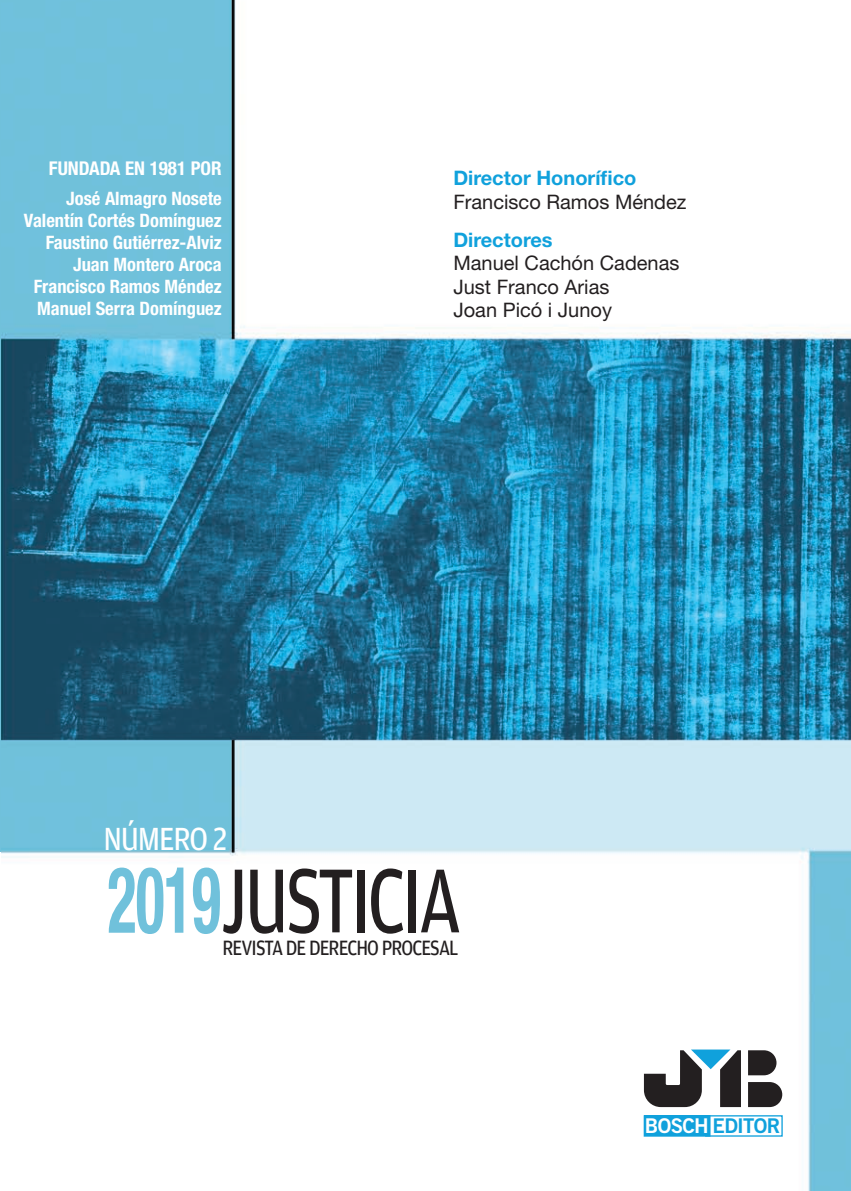
<style>
.page{position:relative;width:851px;height:1191px;background:#fff}
.page>*{position:absolute;margin:0;border:0;box-sizing:border-box;transform-origin:0 0}
.t1{font:96.2px "Amplitude";letter-spacing:-.045em;color:#231f20;scale:.77 1}
.t2{font:34px "Amplitude";letter-spacing:-.04em;color:#fff;scale:.9 1}
.t3{font:22px "Amplitude";letter-spacing:-.045em;color:#231f20;scale:.88 1}
.t4{font:20.4px "Trade Gothic LT Std Bd 2";letter-spacing:-.035em;color:#10a1dc}
.t5{font:20px/23.6px "Helvetica Neue LT Std";color:#231f20}
.t6{font:700 20px "Helvetica Neue LT Std";color:#10a1dc}
.t7{font:700 condensed 19px "Helvetica Neue LT Std";color:#fff}
.t8{font:700 condensed 18.4px/22px "Helvetica Neue LT Std";color:#fff;text-align:right}
.s1{font-family:"Helvetica Neue LT Std";font-weight:700;font-stretch:condensed;font-size:92px;color:#70c1db}
.s2{color:#fff}
</style>
<div class="page">
<img style="left:2px;top:0;width:848px;height:1191px">
<svg style="left:642px;top:1047px;width:141px;height:61px"></svg>
<div style="left:705px;top:1115px;width:77px;height:21px;background:#fff"></div>
<div style="left:705px;top:1115px;width:77px;height:21px;border:1px solid #10a1dc"></div>
<div style="left:644px;top:1115px;width:65px;height:21px;background:#10a1dc"></div>
<div style="left:643px;top:1115px;width:67px;height:21px;border:1px solid #10a1dc"></div>
<p class="t7" style="left:49px;top:156px;width:174px">FUNDADA EN 1981 POR</p>
<p class="t8" style="left:24px;top:187px;width:199px">José Almagro Nosete<br>Valentín Cortés Domínguez<br>Faustino Gutiérrez-Alviz<br>Juan Montero Aroca<br>Francisco Ramos Méndez<br>Manuel Serra Domínguez</p>
<p class="t6" style="left:453px;top:166px;width:184px">Director Honorífico</p>
<p class="t5" style="left:453px;top:190px;width:234px">Francisco Ramos Méndez</p>
<p class="t6" style="left:453px;top:227px;width:101px">Directores</p>
<p class="t5" style="left:453px;top:251px;width:227px">Manuel Cachón Cadenas<br>Just Franco Arias<br>Joan Picó i Junoy</p>
<h2 class="t2" style="left:103px;top:820px;width:139px">NÚMERO 2</h2>
<h1 class="t1" style="left:108px;top:847px;width:460px"><span class="s1">2019</span>JUSTICIA</h1>
<p class="t3" style="left:222px;top:935px;width:269px">REVISTA DE DERECHO PROCESAL</p>
<p class="t4" style="left:645px;top:1113px;width:137px"><span class="s2">BOSCH</span> EDITOR</p>
</div>
